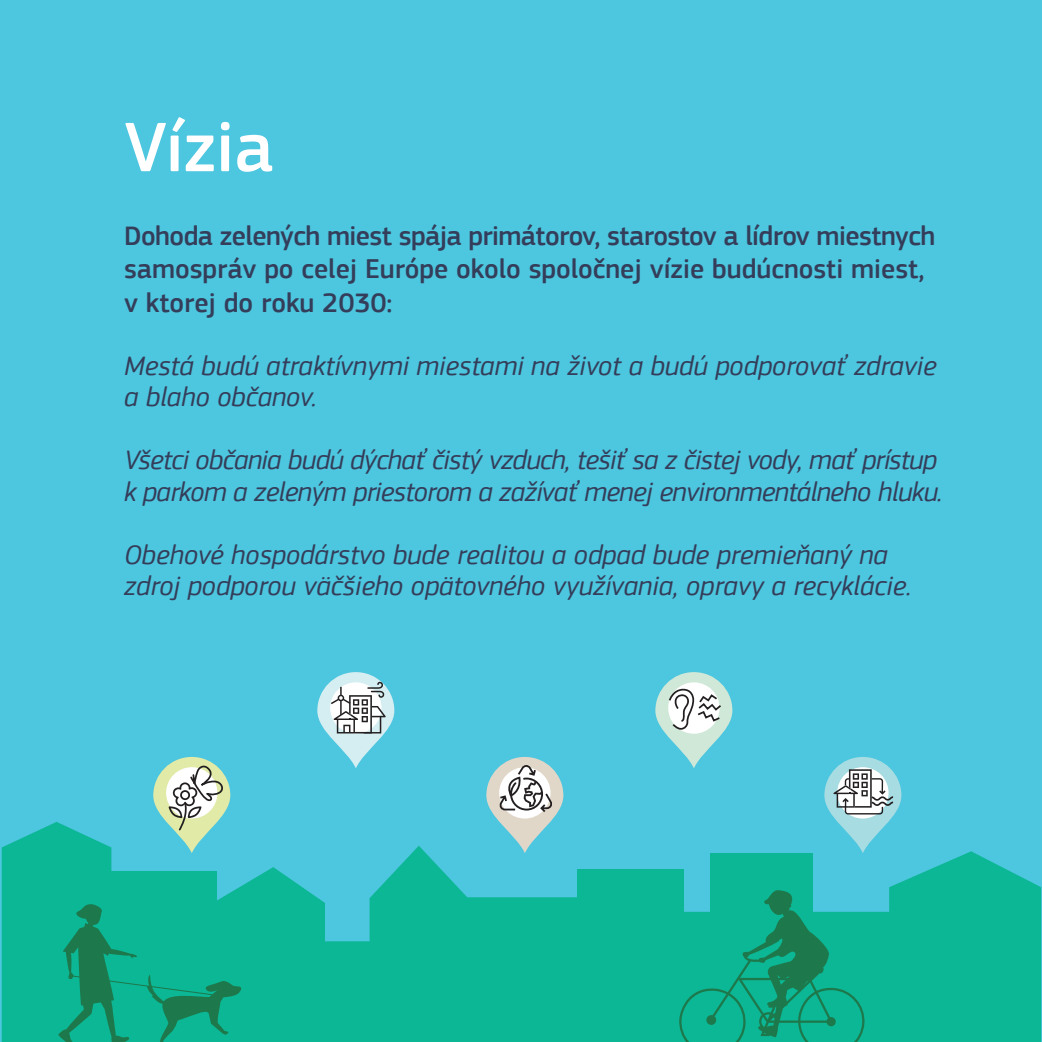
<style>
.page{position:relative;width:1042px;height:1042px;background:#fff}
.page>*{position:absolute;margin:0;border:0;box-sizing:border-box;transform-origin:0 0}
.Heading{font:500 72.8px "EC Square Sans Pro";color:#fff}
.Copy{font:italic 28px/31.5px "EC Square Sans Pro";color:#343d59}
.Copy-2{font:500 28px/33.6px "EC Square Sans Pro";color:#343d59}
.Copy-3{font:italic 28px/31.5px "EC Square Sans Pro";letter-spacing:-.02em;color:#343d59}
</style>
<div class="page">
<div style="left:0;top:0;width:1041px;height:1042px;background:#4dc6df"></div>
<svg style="left:325px;top:912px;width:564px;height:130px;fill:#0cb795"></svg>
<svg style="left:369px;top:846px;width:208px;height:196px;fill:#0cb795"></svg>
<div style="left:577px;top:869px;width:106px;height:173px;background:#0cb795"></div>
<div style="left:799px;top:914px;width:126px;height:128px;background:#0cb795"></div>
<svg style="left:889px;top:851px;width:152px;height:191px"></svg>
<div style="left:710px;top:853px;width:103px;height:189px;background:#0cb795"></div>
<svg style="left:655px;top:672px;width:77px;height:96px;fill:#d0e8d7"></svg>
<div style="left:668px;top:682px;width:51px;height:52px;background:#fff;border-radius:50%"></div>
<svg style="left:668px;top:688px;width:55px;height:42px"></svg>
<svg style="left:317px;top:672px;width:77px;height:96px;fill:#d5eef1"></svg>
<svg style="left:331px;top:682px;width:55px;height:51px"></svg>
<svg style="left:824px;top:757px;width:77px;height:96px;fill:#a6dce2"></svg>
<svg style="left:837px;top:767px;width:51px;height:51px"></svg>
<svg style="left:833px;top:769px;width:60px;height:45px"></svg>
<svg style="left:486px;top:757px;width:77px;height:96px;fill:#e1d7c9"></svg>
<div style="left:499px;top:767px;width:51px;height:51px;background:#fff;border-radius:50%"></div>
<svg style="left:499px;top:765px;width:53px;height:47px"></svg>
<svg style="left:679px;top:889px;width:187px;height:153px"></svg>
<svg style="left:2px;top:761px;width:323px;height:281px"></svg>
<p class="Heading" style="left:124px;top:105px;width:151px">Vízia</p>
<p class="Copy-2" style="left:124px;top:219px;width:813px">Dohoda zelených miest spája primátorov, starostov a lídrov miestnych samospráv po celej Európe okolo spoločnej vízie budúcnosti miest, v ktorej do roku 2030:</p>
<p class="Copy" style="left:124px;top:350px;width:814px">Mestá budú atraktívnymi miestami na život a budú podporovať zdravie a blaho občanov.</p>
<p class="Copy-3" style="left:124px;top:445px;width:820px">Všetci občania budú dýchať čistý vzduch, tešiť sa z čistej vody, mať prístup k parkom a zeleným priestorom a zažívať menej environmentálneho hluku.</p>
<p class="Copy" style="left:124px;top:539px;width:789px">Obehové hospodárstvo bude realitou a odpad bude premieňaný na zdroj podporou väčšieho opätovného využívania, opravy a recyklácie.</p>
</div>
